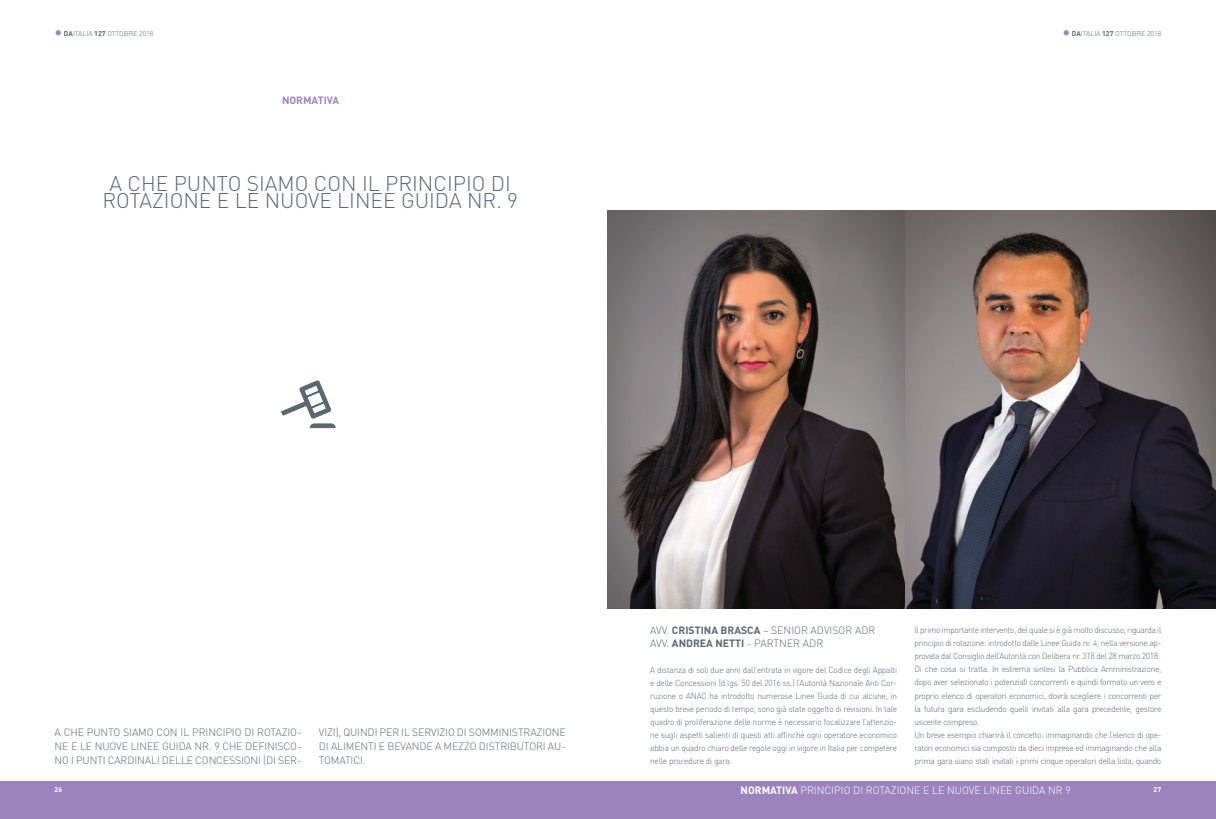
<style>
.page{position:relative;width:1216px;height:819px;background:#fff}
.page>*{position:absolute;margin:0;border:0;box-sizing:border-box;transform-origin:0 0}
.t1{font:300 21px/17.5px "DIN";color:#5b686f;text-align:center}
.t2{font:300 10.5px/14.2px "DIN";letter-spacing:-.01em;color:#5b686f;text-align:justify}
.t3{font:300 10.5px "DIN";color:#fff}
.t4{font:700 10.5px "DIN";color:#9d83bd}
.t5{font:300 8.75px/13.1px "DIN";letter-spacing:-.035em;color:#5b686f;scale:.95 1}
.t6{font:300 8.75px/13px "DIN";letter-spacing:-.035em;color:#5b686f;text-align:justify;scale:.94 1}
.t7{font:300 7px "DIN";color:#5b686f}
.t8{font:700 7px "DIN";color:#fff}
.s1{font-weight:700;font-size:15.75px;color:#9d83bd}
.s2{font-weight:700}
</style>
<div class="page">
<svg style="left:281px;top:380px;width:55px;height:48px"></svg>
<div style="left:0;top:781px;width:1215px;height:38px;background:#9d83bd"></div>
<img style="left:608px;top:211px;width:607px;height:397px">
<p class="t7" style="left:55px;top:29px;width:100px"><span class="s1">•</span> <span class="s2">DA</span>ITALIA <span class="s2">127</span> OTTOBRE 2018</p>
<p class="t7" style="left:1062px;top:29px;width:100px"><span class="s1">•</span> <span class="s2">DA</span>ITALIA <span class="s2">127</span> OTTOBRE 2018</p>
<p class="t4" style="left:282px;top:93px;width:59px">NORMATIVA</p>
<h1 class="t1" style="left:102px;top:174px;width:417px">A CHE PUNTO SIAMO CON IL PRINCIPIO DI<br>ROTAZIONE E LE NUOVE LINEE GUIDA NR. 9</h1>
<p class="t2" style="left:55px;top:724px;width:248px">A CHE PUNTO SIAMO CON IL PRINCIPIO DI ROTAZIO-NE E LE NUOVE LINEE GUIDA NR. 9 CHE DEFINISCO-NO I PUNTI CARDINALI DELLE CONCESSIONI (DI SER-</p>
<p class="t2" style="left:319px;top:724px;width:248px">VIZI), QUINDI PER IL SERVIZIO DI SOMMINISTRAZIONE DI ALIMENTI E BEVANDE A MEZZO DISTRIBUTORI AU-TOMATICI.</p>
<p class="t8" style="left:55px;top:785px;width:9px">26</p>
<p class="t5" style="left:914px;top:623px;width:261px">Il primo importante intervento, del quale si è già molto discusso, riguarda il principio di rotazione: introdotto dalle Linee Guida nr. 4, nella versione ap&shy;provata dal Consiglio dell’Autorità con Delibera nr. 318 del 28 marzo 2018.<br>Di che cosa si tratta. In estrema sintesi la Pubblica Amministrazione, dopo aver selezionato i potenziali concorrenti e quindi formato un vero e proprio elenco di operatori economici, dovrà scegliere i concorrenti per la futura gara escludendo quelli invitati alla gara precedente, gestore uscente compreso.<br>Un breve esempio chiarirà il concetto: immaginando che l’elenco di ope&shy;ratori economici sia composto da dieci imprese ed immaginando che alla prima gara siano stati invitati i primi cinque operatori della lista, quando</p>
<p class="t8" style="left:1153px;top:785px;width:9px">27</p>
<p class="t2" style="left:650px;top:624px;width:227px;line-height:13px">AVV. <span class="s2">CRISTINA BRASCA</span> – SENIOR ADVISOR ADR<br>AVV. <span class="s2">ANDREA NETTI</span> - PARTNER ADR</p>
<p class="t6" style="left:650px;top:663px;width:264px">A distanza di soli due anni dall’entrata in vigore del Codice degli Appalti e delle Concessioni (d.lgs. 50 del 2016 ss.) l’Autorità Nazionale Anti Cor&shy;ruzione o ANAC ha introdotto numerose Linee Guida di cui alcune, in questo breve periodo di tempo, sono già state oggetto di revisioni. In tale quadro di proliferazione delle norme è necessario focalizzare l’attenzio&shy;ne sugli aspetti salienti di questi atti affinché ogni operatore economico abbia un quadro chiaro delle regole oggi in vigore in Italia per competere nelle procedure di gara.</p>
<p class="t3" style="left:740px;top:783px;width:332px"><span class="s2">NORMATIVA</span> PRINCIPIO DI ROTAZIONE E LE NUOVE LINEE GUIDA NR 9</p>
</div>
